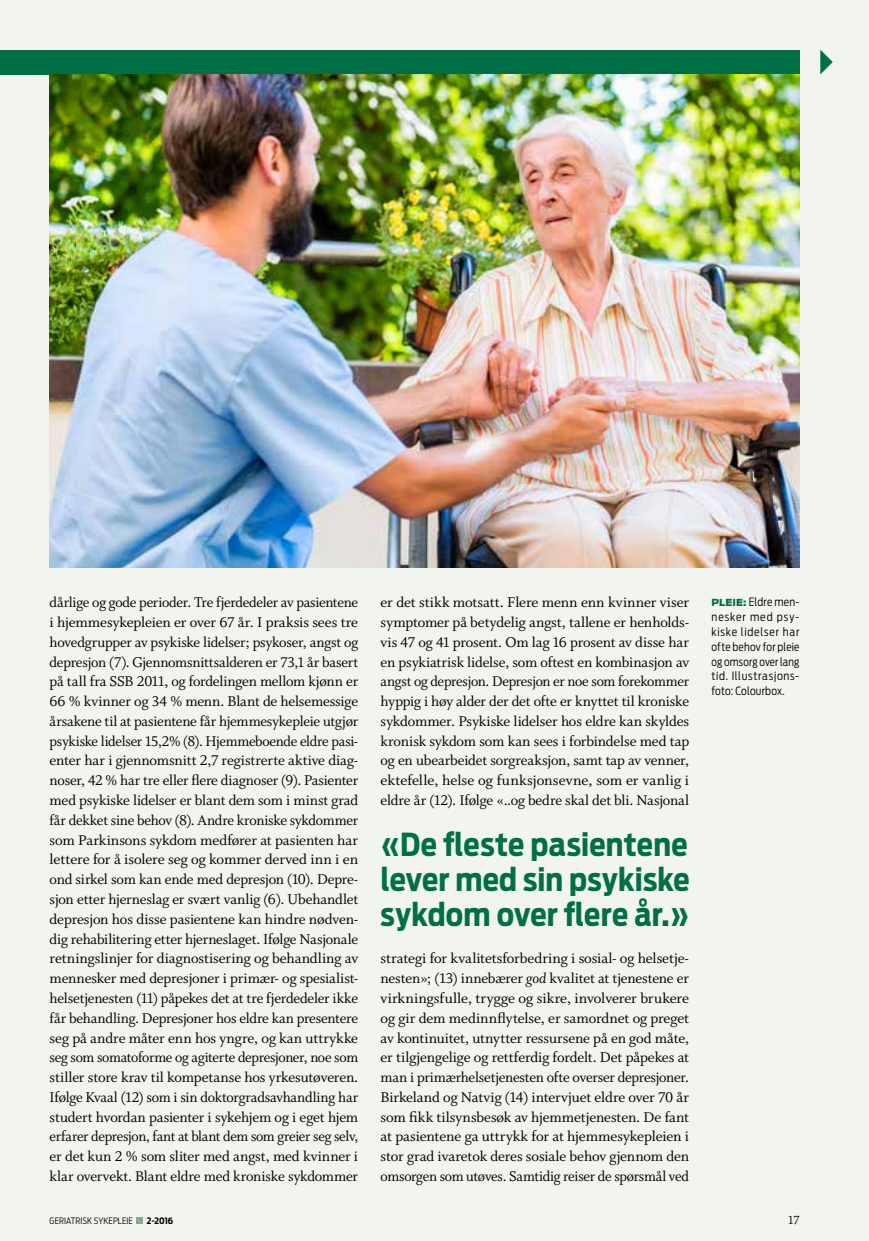
<style>
.page{position:relative;width:869px;height:1241px;background:#fff}
.page>*{position:absolute;margin:0;border:0;box-sizing:border-box;transform-origin:0 0}
.t1{font:700 31.5px/35px "Antenna Cond";letter-spacing:.01em;color:#006f45;text-align:justify}
.t2{font:15.75px/19.8px "Whitman Roman LF";letter-spacing:-.015em;color:#000;text-align:justify}
.t3{font:13.12px "Whitman Roman LF";color:#000}
.t4{font:300 11.38px/14.9px "Antenna Cond";letter-spacing:.02em;color:#000;text-align:justify}
.t5{font:300 8.75px "Antenna Cond";letter-spacing:.01em;color:#000}
.t6{font:700 8.75px "Antenna Cond";color:#000}
.s1{font-family:"Whitman Italic LF"}
.s2{font-family:"Antenna";font-weight:900;font-size:9.62px;color:#006f45}
</style>
<div class="page">
<div style="left:0;top:0;width:868px;height:1240px;background:#f2f4f0"></div>
<div style="left:0;top:50px;width:799px;height:24px;background:#006f45"></div>
<svg style="left:820px;top:50px;width:12px;height:24px"></svg>
<img style="left:50px;top:74px;width:749px;height:493px">
<div style="left:136px;top:1216px;width:7px;height:7px;background:#89ac8f"></div>
<p class="t2" style="left:50px;top:592px;width:310px">dårlige og gode perioder. Tre fjerdedeler av pasientene i hjemmesykepleien er over 67 år. I praksis sees tre hovedgrupper av psykiske lidelser; psykoser, angst og depresjon (7). Gjennomsnittsalderen er 73,1 år basert på tall fra SSB 2011, og fordelingen mellom kjønn er 66 % kvinner og 34 % menn. Blant de helsemessige årsakene til at pasientene får hjemmesykepleie utgjør psykiske lidelser 15,2% (8). Hjemmeboende eldre pasi&shy;enter har i gjennomsnitt 2,7 registrerte aktive diag&shy;noser, 42 % har tre eller flere diagnoser (9). Pasienter med psykiske lidelser er blant dem som i minst grad får dekket sine behov (8). Andre kroniske sykdommer som Parkinsons sykdom medfører at pasienten har lettere for å isolere seg og kommer derved inn i en ond sirkel som kan ende med depresjon (10). Depre&shy;sjon etter hjerneslag er svært vanlig (6). Ubehandlet depresjon hos disse pasientene kan hindre nødven&shy;dig rehabilitering etter hjerneslaget. Ifølge Nasjonale retningslinjer for diagnostisering og behandling av mennesker med depresjoner i primær- og spesialist&shy;helsetjenesten (11) påpekes det at tre fjerdedeler ikke får behandling. Depresjoner hos eldre kan presentere seg på andre måter enn hos yngre, og kan uttrykke seg som somatoforme og agiterte depresjoner, noe som stiller store krav til kompetanse hos yrkesutøveren.<br>Ifølge Kvaal (12) som i sin doktorgradsavhandling har studert hvordan pasienter i sykehjem og i eget hjem erfarer depresjon, fant at blant dem som greier seg selv, er det kun 2 % som sliter med angst, med kvinner i klar overvekt. Blant eldre med kroniske sykdommer</p>
<p class="t2" style="left:380px;top:592px;width:310px">er det stikk motsatt. Flere menn enn kvinner viser symptomer på betydelig angst, tallene er henholds&shy;vis 47 og 41 prosent. Om lag 16 prosent av disse har en psykiatrisk lidelse, som oftest en kombinasjon av angst og depresjon. Depresjon er noe som forekommer hyppig i høy alder der det ofte er knyttet til kroniske sykdommer. Psykiske lidelser hos eldre kan skyldes kronisk sykdom som kan sees i forbindelse med tap og en ubearbeidet sorgreaksjon, samt tap av venner, ektefelle, helse og funksjonsevne, som er vanlig i eldre år (12). Ifølge «..og bedre skal det bli. Nasjonal</p>
<h1 class="t1" style="left:380px;top:827px;width:310px">«De fleste pasientene lever med sin psykiske sykdom over flere år.»</h1>
<p class="t2" style="left:380px;top:948px;width:310px">strategi for kvalitetsforbedring i sosial- og helsetje&shy;nesten»; (13) innebærer <span class="s1">god</span> kvalitet at tjenestene er virkningsfulle, trygge og sikre, involverer brukere og gir dem medinnflytelse, er samordnet og preget av kontinuitet, utnytter ressursene på en god måte, er tilgjengelige og rettferdig fordelt. Det påpekes at man i primærhelsetjenesten ofte overser depresjoner.<br>Birkeland og Natvig (14) intervjuet eldre over 70 år som fikk tilsynsbesøk av hjemmetjenesten. De fant at pasientene ga uttrykk for at hjemmesykepleien i stor grad ivaretok deres sosiale behov gjennom den omsorgen som utøves. Samtidig reiser de spørsmål ved</p>
<p class="t4" style="left:711px;top:594px;width:89px"><span class="s2">PLEIE:</span> Eldre men&shy;nesker med psy&shy;kiske lidelser har ofte behov for pleie og omsorg over lang tid. Illustrasjons&shy;foto: Colourbox.</p>
<p class="t5" style="left:50px;top:1214px;width:85px">GERIATRISK SYKEPLEIE</p>
<p class="t6" style="left:147px;top:1214px;width:28px">2-2016</p>
<p class="t3" style="left:787px;top:1212px;width:13px">17</p>
</div>
